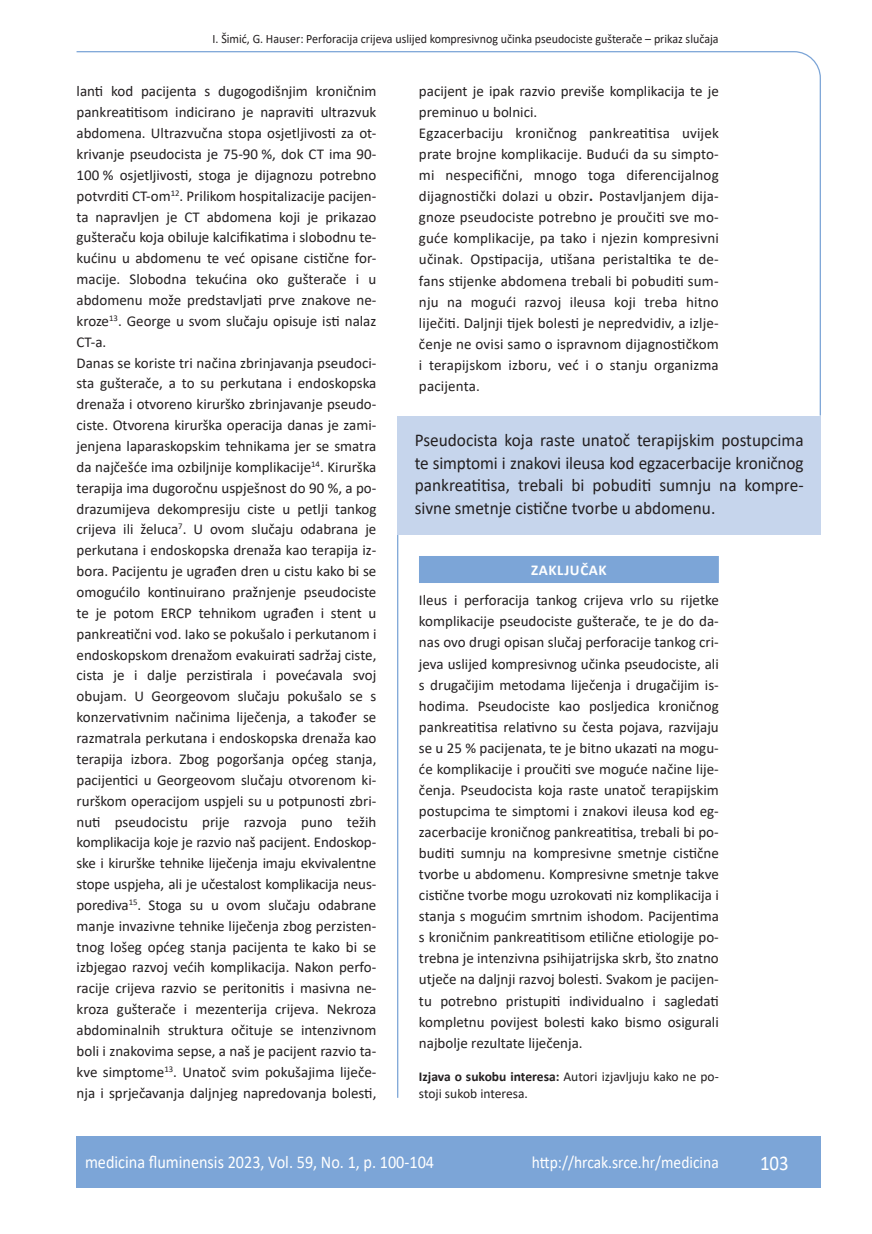
<style>
.page{position:relative;width:872px;height:1234px;background:#fff}
.page>*{position:absolute;margin:0;border:0;box-sizing:border-box;transform-origin:0 0}
.t1{font:21px "Calibri";color:#fff;scale:.9 1}
.t2{font:18px/22.5px "Calibri";color:#231f20;text-align:justify;scale:.96 1}
.t3{font:18px "Calibri";color:#fff;scale:.9 1}
.t4{font:17.25px "Calibri";color:#fff;scale:.9 1}
.t5{font:15px/20.9px "Calibri";color:#231f20}
.t6{font:700 15px "Calibri";letter-spacing:.04em;color:#fff}
.t7{font:13.5px/16.5px "Calibri";color:#231f20}
.t8{font:12.75px "Calibri";color:#231f20;scale:.94 1}
.s1{font-weight:700}
</style>
<div class="page">
<svg style="left:76px;top:51px;width:745px;height:366px"></svg>
<hr style="left:397px;top:534px;width:1px;height:563px;background:#7ca5d7">
<div style="left:77px;top:1135px;width:744px;height:51px;background:#7ca5d7"></div>
<div style="left:398px;top:416px;width:422px;height:118px;background:#c6d5ec"></div>
<div style="left:419px;top:556px;width:300px;height:27px;background:#7ca5d7"></div>
<p class="t8" style="left:213px;top:29px;width:540px">I. Šimić, G. Hauser: Perforacija crijeva uslijed kompresivnog učinka pseudociste gušterače – prikaz slučaja</p>
<p class="t5" style="left:77px;top:81px;width:301px">lanti kod pacijenta s dugogodišnjim kroničnim pankreatitisom indicirano je napraviti ultrazvuk abdomena. Ultrazvučna stopa osjetljivosti za ot&shy;krivanje pseudocista je 75-90 %, dok CT ima 90- 100 % osjetljivosti, stoga je dijagnozu potrebno potvrditi CT-om<sup>12</sup>. Prilikom hospitalizacije pacijen&shy;ta napravljen je CT abdomena koji je prikazao gušteraču koja obiluje kalcifikatima i slobodnu te&shy;kućinu u abdomenu te već opisane cistične for&shy;macije. Slobodna tekućina oko gušterače i u abdomenu može predstavljati prve znakove ne&shy;kroze<sup>13</sup>. George u svom slučaju opisuje isti nalaz CT-a.<br>Danas se koriste tri načina zbrinjavanja pseudoci&shy;sta gušterače, a to su perkutana i endoskopska drenaža i otvoreno kirurško zbrinjavanje pseudo&shy;ciste. Otvorena kirurška operacija danas je zami&shy;jenjena laparaskopskim tehnikama jer se smatra da najčešće ima ozbiljnije komplikacije<sup>14</sup>. Kirurška terapija ima dugoročnu uspješnost do 90 %, a po&shy;drazumijeva dekompresiju ciste u petlji tankog crijeva ili želuca<sup>7</sup>. U ovom slučaju odabrana je perkutana i endoskopska drenaža kao terapija iz&shy;bora. Pacijentu je ugrađen dren u cistu kako bi se omogućilo kontinuirano pražnjenje pseudociste te je potom ERCP tehnikom ugrađen i stent u pankreatični vod. Iako se pokušalo i perkutanom i endoskopskom drenažom evakuirati sadržaj ciste, cista je i dalje perzistirala i povećavala svoj obujam. U Georgeovom slučaju pokušalo se s konzervativnim načinima liječenja, a također se razmatrala perkutana i endoskopska drenaža kao terapija izbora. Zbog pogoršanja općeg stanja, pacijentici u Georgeovom slučaju otvorenom ki&shy;rurškom operacijom uspjeli su u potpunosti zbri&shy;nuti pseudocistu prije razvoja puno težih komplikacija koje je razvio naš pacijent. Endoskop&shy;ske i kirurške tehnike liječenja imaju ekvivalentne stope uspjeha, ali je učestalost komplikacija neus&shy;porediva<sup>15</sup>. Stoga su u ovom slučaju odabrane manje invazivne tehnike liječenja zbog perzisten&shy;tnog lošeg općeg stanja pacijenta te kako bi se izbjegao razvoj većih komplikacija. Nakon perfo&shy;racije crijeva razvio se peritonitis i masivna ne&shy;kroza gušterače i mezenterija crijeva. Nekroza abdominalnih struktura očituje se intenzivnom boli i znakovima sepse, a naš je pacijent razvio ta&shy;kve simptome<sup>13</sup>. Unatoč svim pokušajima liječe&shy;nja i sprječavanja daljnjeg napredovanja bolesti,</p>
<p class="t5" style="left:419px;top:80px;width:301px">pacijent je ipak razvio previše komplikacija te je preminuo u bolnici.<br>Egzacerbaciju kroničnog pankreatitisa uvijek prate brojne komplikacije. Budući da su simpto&shy;mi nespecifični, mnogo toga diferencijalnog dijagnostički dolazi u obzir<span class="s1">.</span> Postavljanjem dija&shy;gnoze pseudociste potrebno je proučiti sve mo&shy;guće komplikacije, pa tako i njezin kompresivni učinak. Opstipacija, utišana peristaltika te de&shy;fans stijenke abdomena trebali bi pobuditi sum&shy;nju na mogući razvoj ileusa koji treba hitno liječiti. Daljnji tijek bolesti je nepredvidiv, a izlje&shy;čenje ne ovisi samo o ispravnom dijagnostičkom i terapijskom izboru, već i o stanju organizma pacijenta.</p>
<p class="t2" style="left:415px;top:428px;width:406px">Pseudocista koja raste unatoč terapijskim postupcima te simptomi i znakovi ileusa kod egzacerbacije kroničnog pankreatitisa, trebali bi pobuditi sumnju na kompre&shy;sivne smetnje cistične tvorbe u abdomenu.</p>
<p class="t6" style="left:531px;top:559px;width:77px">ZAKLJUČAK</p>
<p class="t5" style="left:419px;top:589px;width:301px;text-align:justify">Ileus i perforacija tankog crijeva vrlo su rijetke komplikacije pseudociste gušterače, te je do da&shy;nas ovo drugi opisan slučaj perforacije tankog cri&shy;jeva uslijed kompresivnog učinka pseudociste, ali s drugačijim metodama liječenja i drugačijim is&shy;hodima. Pseudociste kao posljedica kroničnog pankreatitisa relativno su česta pojava, razvijaju se u 25 % pacijenata, te je bitno ukazati na mogu&shy;će komplikacije i proučiti sve moguće načine lije&shy;čenja. Pseudocista koja raste unatoč terapijskim postupcima te simptomi i znakovi ileusa kod eg&shy;zacerbacije kroničnog pankreatitisa, trebali bi po&shy;buditi sumnju na kompresivne smetnje cistične tvorbe u abdomenu. Kompresivne smetnje takve cistične tvorbe mogu uzrokovati niz komplikacija i stanja s mogućim smrtnim ishodom. Pacijentima s kroničnim pankreatitisom etilične etiologije po&shy;trebna je intenzivna psihijatrijska skrb, što znatno utječe na daljnji razvoj bolesti. Svakom je pacijen&shy;tu potrebno pristupiti individualno i sagledati kompletnu povijest bolesti kako bismo osigurali najbolje rezultate liječenja.</p>
<p class="t7" style="left:419px;top:1067px;width:301px"><span class="s1">Izjava o sukobu interesa:</span> Autori izjavljuju kako ne po&shy;stoji sukob interesa.</p>
<p class="t3" style="left:85px;top:1149px;width:389px">medicina fluminensis 2023, Vol. 59, No. 1, p. 100-104</p>
<p class="t4" style="left:532px;top:1150px;width:209px">http://hrcak.srce.hr/medicina</p>
<h1 class="t1" style="left:760px;top:1147px;width:33px">103</h1>
</div>
